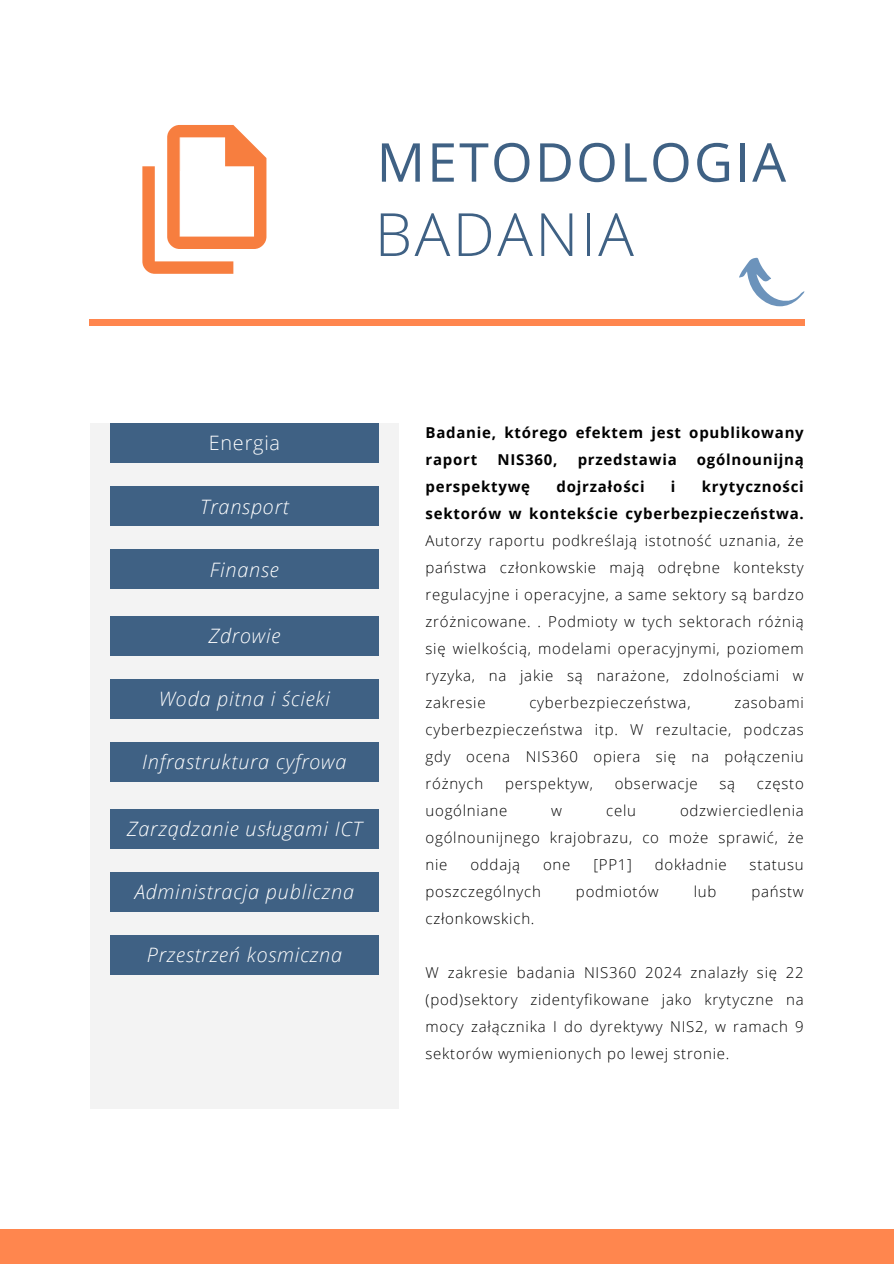
<style>
.page{position:relative;width:894px;height:1264px;background:#fff}
.page>*{position:absolute;margin:0;border:0;box-sizing:border-box;transform-origin:0 0}
.t1{font:300 59.55px "Open Sans";letter-spacing:.04em;color:#3f6184}
.t2{font:53.55px "Open Sans";letter-spacing:.04em;color:#3f6184}
.t3{font:italic 300 19.8px "Open Sans";letter-spacing:.04em;color:#fff}
.t4{font:300 19.8px "Open Sans";letter-spacing:.04em;color:#fff}
.t5{font:300 15px/27px "Open Sans";letter-spacing:.05em;color:#000;text-align:justify}
.t6{font:700 15px/27px "Open Sans";letter-spacing:.05em;color:#000}
.s1{font-weight:700}
</style>
<div class="page">
<div style="left:90px;top:423px;width:308px;height:685px;background:#f3f3f3"></div>
<div style="left:0;top:1229px;width:893px;height:34px;background:#ff864e"></div>
<div style="left:89px;top:320px;width:715px;height:5px;background:#ff864e"></div>
<svg style="left:142px;top:125px;width:124px;height:149px"></svg>
<div style="left:110px;top:423px;width:268px;height:40px;background:#3f6184"></div>
<div style="left:110px;top:486px;width:268px;height:40px;background:#3f6184"></div>
<div style="left:110px;top:549px;width:268px;height:40px;background:#3f6184"></div>
<div style="left:110px;top:616px;width:268px;height:39px;background:#3f6184"></div>
<div style="left:110px;top:679px;width:268px;height:39px;background:#3f6184"></div>
<div style="left:110px;top:742px;width:268px;height:39px;background:#3f6184"></div>
<div style="left:110px;top:808px;width:268px;height:40px;background:#3f6184"></div>
<div style="left:110px;top:872px;width:268px;height:39px;background:#3f6184"></div>
<div style="left:110px;top:935px;width:268px;height:39px;background:#3f6184"></div>
<svg style="left:739px;top:258px;width:64px;height:48px"></svg>
<p class="t2" style="left:376px;top:124px;width:411px">METODOLOGIA</p>
<h2 class="t1" style="left:374px;top:192px;width:260px">BADANIA</h2>
<p class="t4" style="left:209px;top:429px;width:73px">Energia</p>
<p class="t3" style="left:200px;top:492px;width:90px">Transport</p>
<h3 class="t3" style="left:210px;top:555px;width:70px">Finanse</h3>
<h3 class="t3" style="left:208px;top:621px;width:73px">Zdrowie</h3>
<h3 class="t3" style="left:159px;top:685px;width:173px">Woda pitna i ścieki</h3>
<h3 class="t3" style="left:142px;top:748px;width:206px">Infrastruktura cyfrowa</h3>
<h3 class="t3" style="left:127px;top:814px;width:237px">Zarządzanie usługami ICT</h3>
<h3 class="t3" style="left:135px;top:878px;width:221px">Administracja publiczna</h3>
<h3 class="t3" style="left:147px;top:941px;width:196px">Przestrzeń kosmiczna</h3>
<h1 class="t6" style="left:425px;top:418px;width:379px">Badanie, którego efektem jest opublikowany raport</h1>
<h1 class="t6" style="left:497px;top:445px;width:61px">NIS360,</h1>
<h1 class="t6" style="left:577px;top:445px;width:100px">przedstawia</h1>
<h1 class="t6" style="left:696px;top:445px;width:108px">ogólnounijną</h1>
<h1 class="t6" style="left:425px;top:472px;width:106px">perspektywę</h1>
<h1 class="t6" style="left:556px;top:472px;width:90px">dojrzałości</h1>
<h1 class="t6" style="left:670px;top:472px;width:6px">i</h1>
<h1 class="t5" style="left:425px;top:472px;width:379px;text-indent:276px"><span class="s1">krytyczności sektorów w kontekście cyberbezpieczeństwa.<br></span>Autorzy raportu podkreślają istotność uznania, że państwa członkowskie mają odrębne konteksty regulacyjne i operacyjne, a same sektory są bardzo zróżnicowane. . Podmioty w tych sektorach różnią się wielkością, modelami operacyjnymi, poziomem ryzyka, na jakie są narażone, zdolnościami w zakresie</h1>
<h1 class="t5" style="left:529px;top:688px;width:163px">cyberbezpieczeństwa,</h1>
<h1 class="t5" style="left:425px;top:688px;width:379px;text-indent:309px">zasobami cyberbezpieczeństwa itp. W rezultacie, podczas gdy ocena NIS360 opiera się na połączeniu różnych</h1>
<h1 class="t5" style="left:505px;top:769px;width:89px">perspektyw,</h1>
<h1 class="t5" style="left:614px;top:769px;width:85px">obserwacje</h1>
<h1 class="t5" style="left:719px;top:769px;width:17px">są</h1>
<h1 class="t5" style="left:756px;top:769px;width:48px">często</h1>
<h1 class="t5" style="left:425px;top:796px;width:83px">uogólniane</h1>
<h1 class="t5" style="left:551px;top:796px;width:12px">w</h1>
<h1 class="t5" style="left:606px;top:796px;width:31px">celu</h1>
<h1 class="t5" style="left:425px;top:796px;width:379px;text-indent:254px">odzwierciedlenia ogólnounijnego krajobrazu, co może sprawić, że nie</h1>
<h1 class="t5" style="left:470px;top:850px;width:51px">oddają</h1>
<h1 class="t5" style="left:543px;top:850px;width:29px">one</h1>
<h1 class="t5" style="left:593px;top:850px;width:40px">[PP1]</h1>
<h1 class="t5" style="left:654px;top:850px;width:73px">dokładnie</h1>
<h1 class="t5" style="left:749px;top:850px;width:56px">statusu</h1>
<h1 class="t5" style="left:425px;top:877px;width:117px">poszczególnych</h1>
<h1 class="t5" style="left:576px;top:877px;width:84px">podmiotów</h1>
<h1 class="t5" style="left:693px;top:877px;width:24px">lub</h1>
<h1 class="t5" style="left:751px;top:877px;width:54px">państw</h1>
<h1 class="t5" style="left:425px;top:904px;width:110px">członkowskich.</h1>
<p class="t5" style="left:425px;top:958px;width:379px">W zakresie badania NIS360 2024 znalazły się 22 (pod)sektory zidentyfikowane jako krytyczne na mocy załącznika I do dyrektywy NIS2, w ramach 9 sektorów wymienionych po lewej stronie.</p>
</div>
